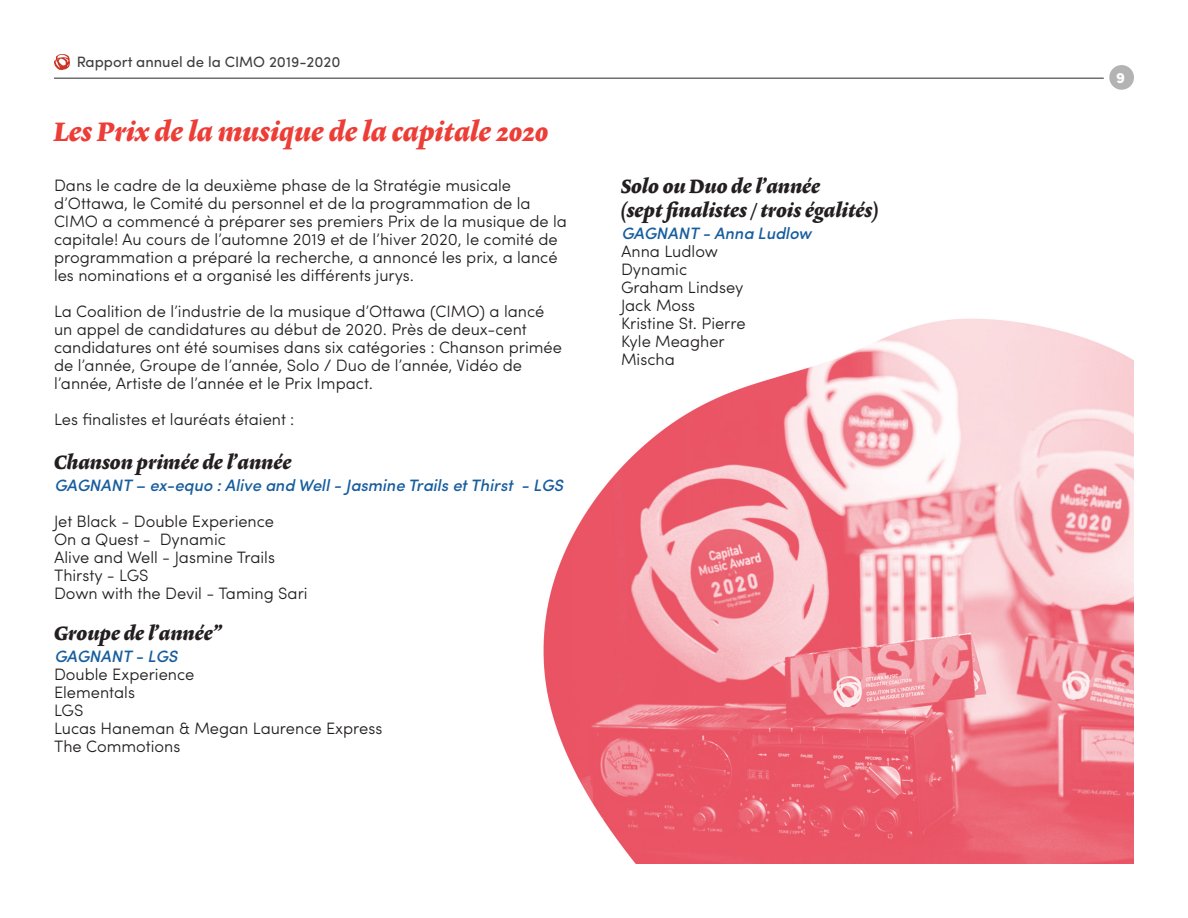
<style>
.page{position:relative;width:1188px;height:918px;background:#fff}
.page>*{position:absolute;margin:0;border:0;box-sizing:border-box;transform-origin:0 0}
.t1{font:500 27px "Lexicon No 2 Italic F";color:#ec3e37}
.t2{font:500 19.5px/23.4px "Lexicon No 2 Italic F";color:#231f20}
.t3{font:300 16.5px/18px "Sofia Pro";color:#231f20}
.t4{font:italic 500 16.5px "Sofia Pro";color:#175d9e}
.t5{font:15px "Sofia Pro";color:#3f3f3f}
.t6{font:900 15px "Sofia Pro";color:#fff}
</style>
<div class="page">
<svg style="left:54px;top:54px;width:16px;height:16px"></svg>
<hr style="left:54px;top:78px;width:1050px;height:1px;background:#404040">
<div style="left:1109px;top:65px;width:25px;height:25px;background:#b3b3b3;border-radius:50%"></div>
<img style="left:543px;top:318px;width:591px;height:546px">
<p class="t5" style="left:77px;top:51px;width:265px">Rapport annuel de la CIMO 2019-2020</p>
<p class="t1" style="left:54px;top:116px;width:496px">Les Prix de la musique de la capitale 2020</p>
<p class="t3" style="left:54px;top:175px;width:514px">Dans le cadre de la deuxième phase de la Stratégie musicale d’Ottawa, le Comité du personnel et de la programmation de la CIMO a commencé à préparer ses premiers Prix de la musique de la capitale! Au cours de l’automne 2019 et de l’hiver 2020, le comité de programmation a préparé la recherche, a annoncé les prix, a lancé les nominations et a organisé les différents jurys.</p>
<p class="t3" style="left:54px;top:301px;width:509px">La Coalition de l’industrie de la musique d’Ottawa (CIMO) a lancé un appel de candidatures au début de 2020. Près de deux-cent candidatures ont été soumises dans six catégories : Chanson primée de l’année, Groupe de l’année, Solo / Duo de l’année, Vidéo de l’année, Artiste de l’année et le Prix Impact.</p>
<p class="t3" style="left:54px;top:409px;width:242px">Les finalistes et lauréats étaient :</p>
<p class="t2" style="left:54px;top:451px;width:239px">Chanson primée de l’année</p>
<p class="t4" style="left:54px;top:473px;width:510px">GAGNANT – ex-equo : Alive and Well - Jasmine Trails et Thirst - LGS</p>
<p class="t3" style="left:54px;top:511px;width:222px">Jet Black - Double Experience</p>
<p class="t3" style="left:54px;top:529px;width:174px">On a Quest - Dynamic</p>
<p class="t3" style="left:54px;top:547px;width:223px">Alive and Well - Jasmine Trails</p>
<p class="t3" style="left:54px;top:565px;width:96px">Thirsty - LGS</p>
<p class="t3" style="left:54px;top:583px;width:255px">Down with the Devil - Taming Sari</p>
<p class="t2" style="left:54px;top:622px;width:169px">Groupe de l’année”</p>
<p class="t4" style="left:54px;top:644px;width:125px">GAGNANT - LGS</p>
<p class="t3" style="left:54px;top:664px;width:142px">Double Experience</p>
<p class="t3" style="left:54px;top:682px;width:83px">Elementals</p>
<p class="t3" style="left:54px;top:700px;width:31px">LGS</p>
<p class="t3" style="left:54px;top:718px;width:330px">Lucas Haneman &amp; Megan Laurence Express</p>
<p class="t3" style="left:54px;top:736px;width:128px">The Commotions</p>
<p class="t2" style="left:621px;top:176px;width:259px">Solo ou Duo de l’année<br>(sept finalistes / trois égalités)</p>
<p class="t4" style="left:621px;top:221px;width:192px">GAGNANT - Anna Ludlow</p>
<p class="t3" style="left:621px;top:241px;width:99px">Anna Ludlow</p>
<p class="t3" style="left:621px;top:259px;width:68px">Dynamic</p>
<p class="t3" style="left:621px;top:277px;width:124px">Graham Lindsey</p>
<p class="t3" style="left:621px;top:295px;width:76px">Jack Moss</p>
<p class="t3" style="left:621px;top:313px;width:126px">Kristine St. Pierre</p>
<p class="t3" style="left:621px;top:331px;width:105px">Kyle Meagher</p>
<p class="t3" style="left:621px;top:349px;width:55px">Mischa</p>
<p class="t6" style="left:1116px;top:66px;width:10px">9</p>
</div>
